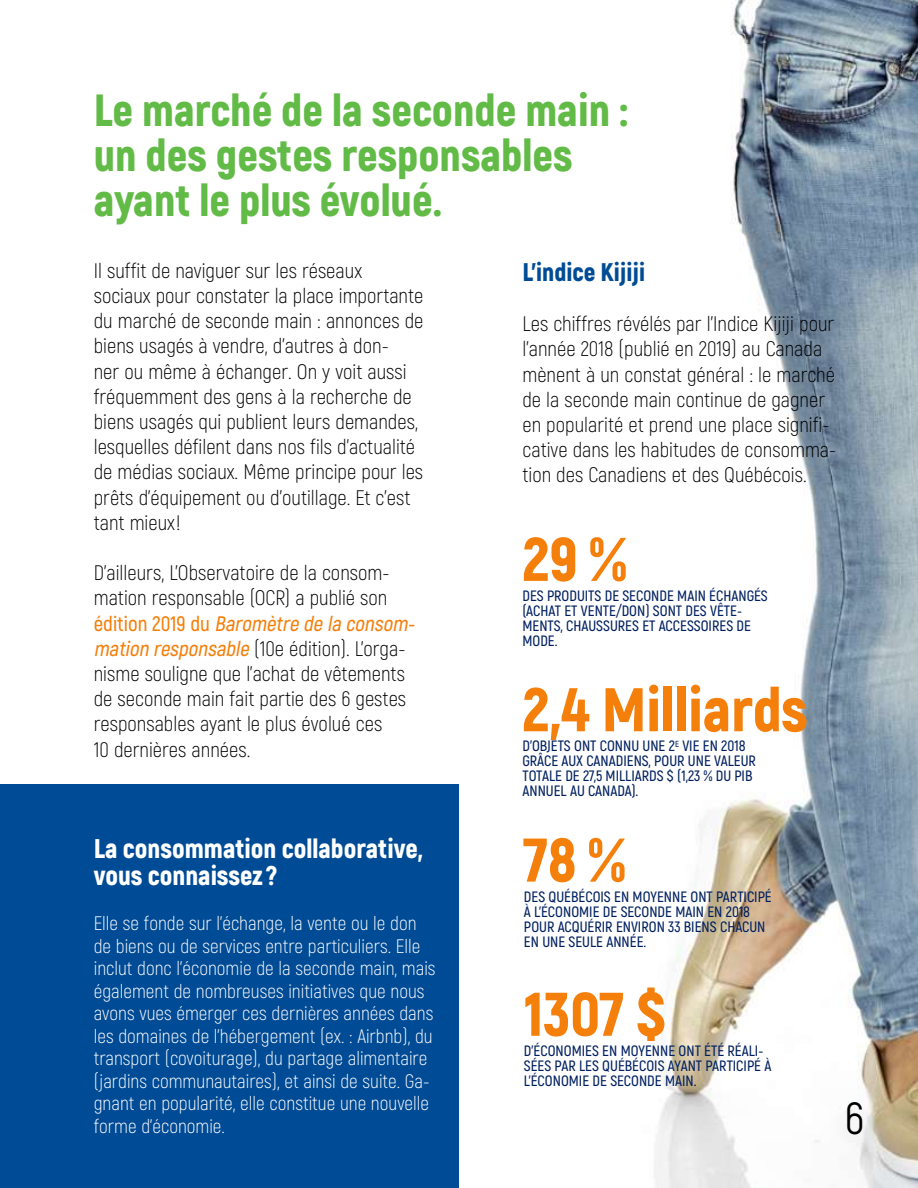
<style>
.page{position:relative;width:918px;height:1188px;background:#fff}
.page>*{position:absolute;margin:0;border:0;box-sizing:border-box;transform-origin:0 0}
.t1{font:900 61.5px "Akrobat";color:#f47f0b}
.t2{font:900 45px/45px "Akrobat";color:#62bb46}
.t3{font:45px "Akrobat";color:#000}
.t4{font:900 27px/27px "Akrobat";color:#fff}
.t5{font:900 25.5px "Akrobat";color:#004b95}
.t6{font:300 21px/25.2px "Akrobat";color:#000}
.t7{font:300 19.5px/22.5px "Akrobat";color:#fff}
.t8{font:600 15px/15px "Akrobat";color:#002060}
.s1{font-weight:600;color:#f47f0b}
.s2{font-weight:600;font-style:italic;color:#f47f0b}
</style>
<div class="page">
<img style="left:654px;top:0;width:264px;height:1188px">
<div style="left:0;top:784px;width:459px;height:404px;background:#004b95"></div>
<h2 class="t2" style="left:94px;top:87px;width:535px">Le marché de la seconde main : un des gestes responsables ayant le plus évolué.</h2>
<p class="t6" style="left:94px;top:258px;width:331px">Il suffit de naviguer sur les réseaux sociaux pour constater la place importante du marché de seconde main : annonces de biens usagés à vendre, d’autres à don-<br>ner ou même à échanger. On y voit aussi fréquemment des gens à la recherche de biens usagés qui publient leurs demandes, lesquelles défilent dans nos fils d’actualité de médias sociaux. Même principe pour les prêts d’équipement ou d’outillage. Et c’est tant mieux!</p>
<p class="t6" style="left:94px;top:560px;width:327px">D’ailleurs, L’Observatoire de la consom&shy;mation responsable (OCR) a publié son<br><span class="s1">é d i t i o n 2 0 1 9 d u</span> <span class="s2">Baromètre de la consom&shy;mation responsable</span> (10e édition). L’orga&shy;nisme souligne que l’achat de vêtements de seconde main fait partie des 6 gestes responsables ayant le plus évolué ces<br>10 dernières années.</p>
<p class="t5" style="left:522px;top:255px;width:124px">L’indice Kijiji</p>
<p class="t6" style="left:522px;top:311px;width:315px">Les chiffres révélés par l’Indice Kijiji pour l’année 2018 (publié en 2019) au Canada mènent à un constat général : le marché de la seconde main continue de gagner en popularité et prend une place signifi&shy;cative dans les habitudes de consomma&shy;tion des Canadiens et des Québécois.</p>
<h1 class="t1" style="left:522px;top:519px;width:106px">29%</h1>
<p class="t8" style="left:522px;top:588px;width:247px">DES PRODUITS DE SECONDE MAIN ÉCHANGÉS (ACHAT ET VENTE/DON) SONT DES VÊTE-<br>MENTS, CHAUSSURES ET ACCESSOIRES DE<br>MODE.</p>
<h1 class="t1" style="left:522px;top:670px;width:287px">2,4 Milliards</h1>
<p class="t8" style="left:522px;top:739px;width:235px">D’OBJETS ONT CONNU UNE 2<sup>E</sup> VIE EN 2018<br>GRÂCE AUX CANADIENS, POUR UNE VALEUR<br>TOTALE DE 27,5 MILLIARDS $ (1,23 % DU PIB<br>ANNUEL AU CANADA).</p>
<p class="t4" style="left:94px;top:835px;width:331px">La consommation collaborative, vous connaissez ?</p>
<p class="t7" style="left:94px;top:912px;width:343px">Elle se fonde sur l’échange, la vente ou le don de biens ou de services entre particuliers. Elle inclut donc l’économie de la seconde main, mais également de nombreuses initiatives que nous avons vues émerger ces dernières années dans les domaines de l’hébergement (ex. : Airbnb), du transport (covoiturage), du partage alimentaire (jardins communautaires), et ainsi de suite. Ga&shy;gnant en popularité, elle constitue une nouvelle forme d’économie.</p>
<h1 class="t1" style="left:524px;top:820px;width:103px">78%</h1>
<p class="t8" style="left:524px;top:889px;width:249px">DES QUÉBÉCOIS EN MOYENNE ONT PARTICIPÉ<br>À L’ÉCONOMIE DE SECONDE MAIN EN 2018<br>POUR ACQUÉRIR ENVIRON 33 BIENS CHACUN<br>EN UNE SEULE ANNÉE.</p>
<h1 class="t1" style="left:524px;top:974px;width:143px">1307 $</h1>
<p class="t8" style="left:524px;top:1043px;width:249px">D’ÉCONOMIES EN MOYENNE ONT ÉTÉ RÉALI-<br>SÉES PAR LES QUÉBÉCOIS AYANT PARTICIPÉ À<br>L’ÉCONOMIE DE SECONDE MAIN.</p>
<h2 class="t3" style="left:845px;top:1092px;width:21px">6</h2>
</div>
